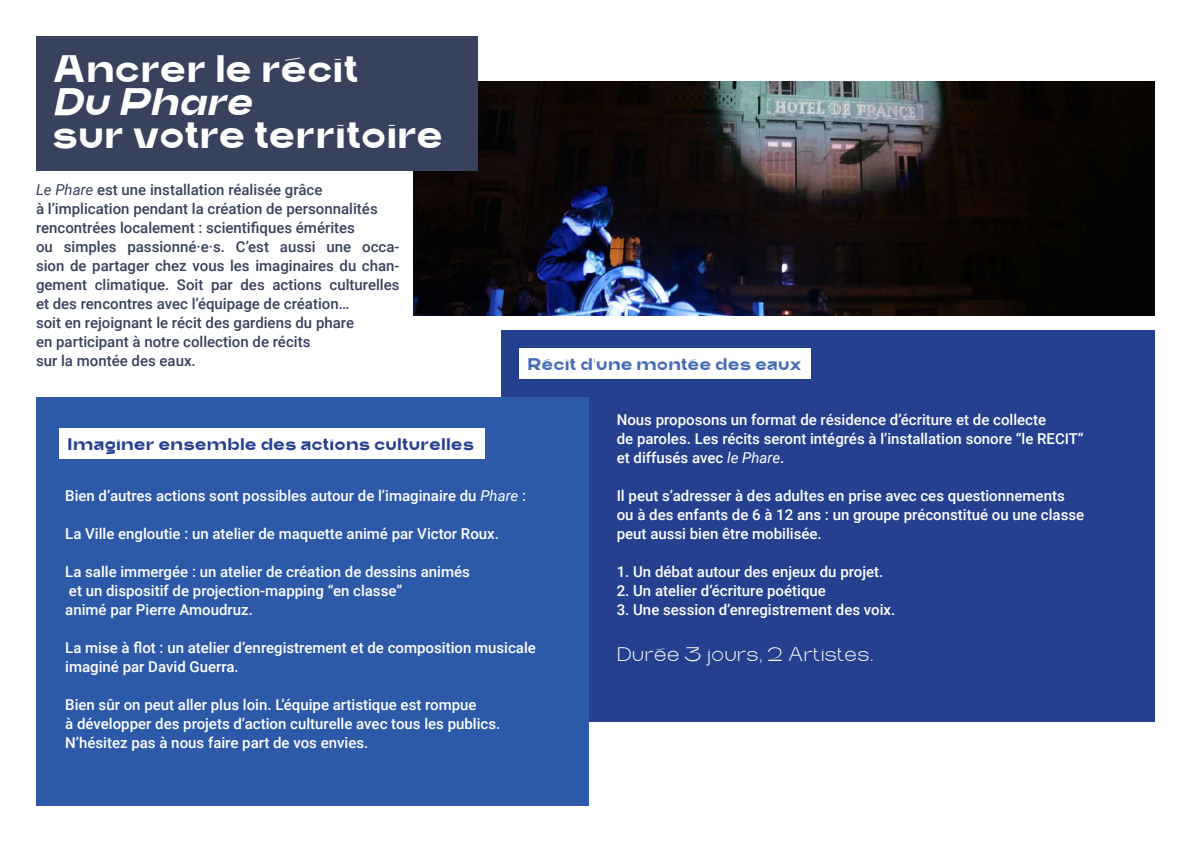
<style>
.page{position:relative;width:1191px;height:842px;background:#fff}
.page>*{position:absolute;margin:0;border:0;box-sizing:border-box;transform-origin:0 0}
.t1{font:700 39px "Trash";color:#fff}
.t2{font:italic 700 39px "Trash";color:#fff}
.t3{font:300 20px "Trash";color:#fff}
.t4{font:700 17.1px "Trash";letter-spacing:.01em;color:#25408f}
.t5{font:700 17.1px "Trash";letter-spacing:.005em;color:#456cb4}
.t6{font:500 15px/19px "Roboto";color:#fff}
.t7{font:500 15px/19px "Roboto";color:#39425d}
.s1{font-weight:400;font-style:italic}
</style>
<div class="page">
<div style="left:501px;top:331px;width:653px;height:391px;background:#25408f"></div>
<div style="left:36px;top:397px;width:552px;height:408px;background:#2d59a9"></div>
<img style="left:414px;top:81px;width:741px;height:235px">
<div style="left:36px;top:36px;width:442px;height:135px;background:#39425d"></div>
<div style="left:60px;top:428px;width:424px;height:30px;background:#fff"></div>
<div style="left:519px;top:349px;width:292px;height:30px;background:#fff"></div>
<h1 class="t1" style="left:52px;top:45px;width:307px">Ancrer le récit</h1>
<h1 class="t2" style="left:52px;top:78px;width:201px">Du Phare</h1>
<h1 class="t1" style="left:52px;top:111px;width:392px">sur votre territoire</h1>
<p class="t7" style="left:36px;top:179px;width:365px"><span class="s1">Le Phare</span> est une installation réalisée grâce<br>à l’implication pendant la création de personnalités rencontrées localement : scientifiques émérites<br>ou simples passionné·e·s. C’est aussi une occa&shy;sion de partager chez vous les imaginaires du chan&shy;gement climatique. Soit par des actions culturelles et des rencontres avec l’équipage de création…<br>soit en rejoignant le récit des gardiens du phare<br>en participant à notre collection de récits<br>sur la montée des eaux.</p>
<p class="t5" style="left:527px;top:354px;width:275px">Récit d’une montée des eaux</p>
<p class="t4" style="left:68px;top:433px;width:408px">Imaginer ensemble des actions culturelles</p>
<p class="t6" style="left:65px;top:486px;width:462px">Bien d’autres actions sont possibles autour de l’imaginaire du <span class="s1">Phare</span> :</p>
<p class="t6" style="left:65px;top:524px;width:435px">La Ville engloutie : un atelier de maquette animé par Victor Roux.</p>
<p class="t6" style="left:65px;top:562px;width:406px">La salle immergée : un atelier de création de dessins animés et un dispositif de projection-mapping “en classe”<br>animé par Pierre Amoudruz.</p>
<p class="t6" style="left:65px;top:638px;width:472px">La mise à flot : un atelier d’enregistrement et de composition musicale imaginé par David Guerra.</p>
<p class="t6" style="left:65px;top:695px;width:437px">Bien sûr on peut aller plus loin. L’équipe artistique est rompue<br>à développer des projets d’action culturelle avec tous les publics.<br>N’hésitez pas à nous faire part de vos envies.</p>
<p class="t6" style="left:617px;top:410px;width:468px">Nous proposons un format de résidence d’écriture et de collecte<br>de paroles. Les récits seront intégrés à l’installation sonore “le RECIT” et diffusés avec <span class="s1">le Phare</span>.</p>
<p class="t6" style="left:617px;top:486px;width:469px">Il peut s’adresser à des adultes en prise avec ces questionnements ou à des enfants de 6 à 12 ans : un groupe préconstitué ou une classe peut aussi bien être mobilisée.</p>
<p class="t6" style="left:617px;top:562px;width:268px">1. Un débat autour des enjeux du projet.</p>
<p class="t6" style="left:617px;top:581px;width:211px">2. Un atelier d’écriture poétique</p>
<p class="t6" style="left:617px;top:600px;width:280px">3. Une session d’enregistrement des voix.</p>
<h2 class="t3" style="left:617px;top:642px;width:258px">Durée 3 jours, 2 Artistes.</h2>
</div>
